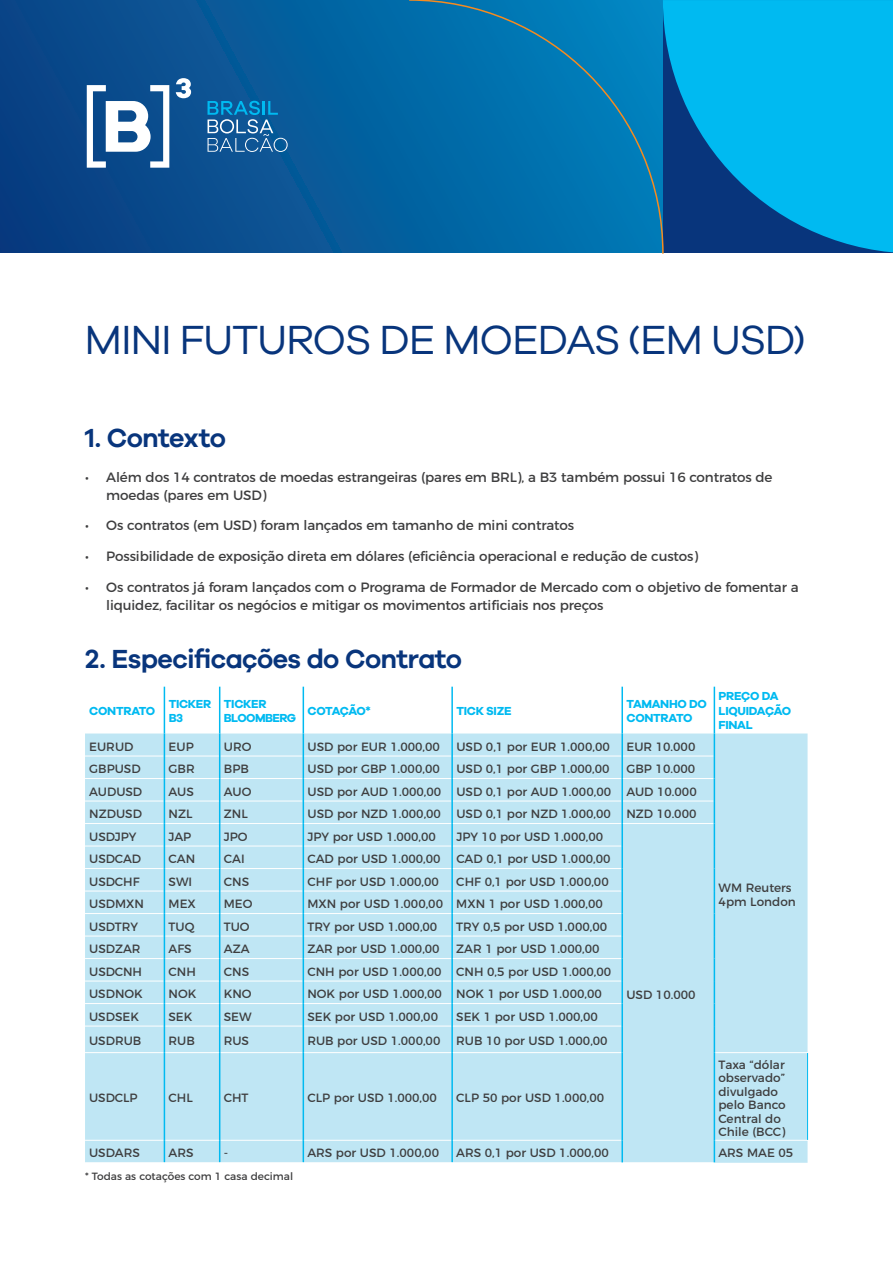
<style>
.page{position:relative;width:893px;height:1263px;background:#fff}
.page>*{position:absolute;margin:0;border:0;box-sizing:border-box;transform-origin:0 0}
.t1{font:42px "Galano Grotesque";letter-spacing:-.03em;color:#08357c}
.t2{font:600 27px "Galano Grotesque";letter-spacing:-.025em;color:#08357c}
.t3{font:13.5px/18px "Montserrat";letter-spacing:-.01em;color:#3e3e3f}
.t4{font:12px/13.5px "Montserrat";color:#3e3e3f}
.t5{font:700 12px/14.4px "Galano Grotesque";letter-spacing:-.025em;color:#00baf1}
.t6{font:700 12px/14.4px "Galano Grotesque";letter-spacing:-.05em;color:#00baf1}
.t7{font:10.5px "Montserrat";color:#3e3e3f}
</style>
<div class="page">
<div style="left:715px;top:1053px;width:92px;height:110px;background:#bfe6f4"></div>
<div style="left:85px;top:1053px;width:629px;height:109px;background:#bfe6f4"></div>
<hr style="left:85px;top:1140px;width:79px;height:1px;background:#fff">
<hr style="left:165px;top:1140px;width:54px;height:1px;background:#fff">
<hr style="left:220px;top:1140px;width:83px;height:1px;background:#fff">
<hr style="left:304px;top:1140px;width:147px;height:1px;background:#fff">
<hr style="left:453px;top:1140px;width:168px;height:1px;background:#fff">
<hr style="left:451px;top:1053px;width:2px;height:87px;background:#00baf1">
<hr style="left:451px;top:1140px;width:2px;height:22px;background:#00baf1">
<hr style="left:164px;top:1053px;width:1px;height:87px;background:#00baf1">
<hr style="left:219px;top:1053px;width:1px;height:87px;background:#00baf1">
<hr style="left:303px;top:1053px;width:1px;height:87px;background:#00baf1">
<svg style="left:164px;top:1140px;width:1px;height:22px"></svg>
<svg style="left:219px;top:1140px;width:1px;height:22px"></svg>
<svg style="left:303px;top:1140px;width:1px;height:22px"></svg>
<hr style="left:715px;top:1140px;width:93px;height:1px;background:#fff">
<hr style="left:807px;top:1053px;width:1px;height:87px;background:#00baf1">
<svg style="left:85px;top:687px;width:722px;height:366px;background:#c6e9f5"></svg>
<hr style="left:621px;top:1053px;width:2px;height:87px;background:#00baf1">
<hr style="left:714px;top:1053px;width:1px;height:87px;background:#00baf1">
<hr style="left:621px;top:1140px;width:2px;height:22px;background:#00baf1">
<svg style="left:714px;top:1140px;width:1px;height:22px"></svg>
<svg style="left:0;top:0;width:408px;height:252px;background:#075292"></svg>
<svg style="left:176px;top:78px;width:15px;height:20px"></svg>
<svg style="left:87px;top:85px;width:82px;height:83px"></svg>
<svg style="left:208px;top:101px;width:80px;height:51px;background:#2773ab"></svg>
<svg style="left:664px;top:0;width:229px;height:253px;background:#019bd5"></svg>
<svg style="left:408px;top:0;width:256px;height:254px;background:#0273af"></svg>
<h1 class="t1" style="left:85px;top:314px;width:654px">MINI FUTUROS DE MOEDAS (EM USD</h1>
<h1 class="t1" style="left:792px;top:314px;width:15px">)</h1>
<h2 class="t2" style="left:85px;top:421px;width:142px">1. Contexto</h2>
<p class="t3" style="left:106px;top:467px;width:668px;text-indent:-21px">• Além dos 14 contratos de moedas estrangeiras (pares em BRL), a B3 também possui 16 contratos de moedas (pares em USD)</p>
<p class="t3" style="left:85px;top:515px;width:490px">• Os contratos (em USD) foram lançados em tamanho de mini contratos</p>
<p class="t3" style="left:85px;top:546px;width:614px">• Possibilidade de exposição direta em dólares (eficiência operacional e redução de custos)</p>
<p class="t3" style="left:106px;top:577px;width:694px;text-indent:-21px">• Os contratos já foram lançados com o Programa de Formador de Mercado com o objetivo de fomentar a liquidez, facilitar os negócios e mitigar os movimentos artificiais nos preços</p>
<h2 class="t2" style="left:85px;top:642px;width:378px">2. Especificações do Contrato</h2>
<p class="t5" style="left:89px;top:703px;width:68px">CONTRATO</p>
<p class="t5" style="left:169px;top:696px;width:44px">TICKER<br>B3</p>
<p class="t6" style="left:224px;top:696px;width:74px">TICKER<br>BLOOMBERG</p>
<p class="t6" style="left:308px;top:703px;width:65px">COTAÇÃO*</p>
<p class="t5" style="left:456px;top:703px;width:57px">TICK SIZE</p>
<p class="t5" style="left:626px;top:696px;width:82px">TAMANHO DO<br>CONTRATO</p>
<p class="t5" style="left:719px;top:689px;width:74px">PREÇO DA<br>LIQUIDAÇÃO<br>FINAL</p>
<p class="t4" style="left:89px;top:739px;width:46px">EURUD</p>
<p class="t4" style="left:169px;top:739px;width:27px">EUP</p>
<p class="t4" style="left:224px;top:739px;width:29px">URO</p>
<p class="t4" style="left:308px;top:739px;width:134px">USD por EUR 1.000,00</p>
<p class="t4" style="left:456px;top:739px;width:155px">USD 0,1 por EUR 1.000,00</p>
<p class="t4" style="left:626px;top:739px;width:70px">EUR 10.000</p>
<p class="t4" style="left:89px;top:761px;width:53px">GBPUSD</p>
<p class="t4" style="left:169px;top:761px;width:28px">GBR</p>
<p class="t4" style="left:224px;top:761px;width:27px">BPB</p>
<p class="t4" style="left:308px;top:761px;width:134px">USD por GBP 1.000,00</p>
<p class="t4" style="left:456px;top:761px;width:155px">USD 0,1 por GBP 1.000,00</p>
<p class="t4" style="left:626px;top:761px;width:70px">GBP 10.000</p>
<p class="t4" style="left:89px;top:784px;width:55px">AUDUSD</p>
<p class="t4" style="left:169px;top:784px;width:27px">AUS</p>
<p class="t4" style="left:224px;top:784px;width:29px">AUO</p>
<p class="t4" style="left:308px;top:784px;width:135px">USD por AUD 1.000,00</p>
<p class="t4" style="left:456px;top:784px;width:156px">USD 0,1 por AUD 1.000,00</p>
<p class="t4" style="left:626px;top:784px;width:72px">AUD 10.000</p>
<p class="t4" style="left:89px;top:806px;width:54px">NZDUSD</p>
<p class="t4" style="left:169px;top:806px;width:25px">NZL</p>
<p class="t4" style="left:224px;top:806px;width:25px">ZNL</p>
<p class="t4" style="left:307px;top:806px;width:135px">USD por NZD 1.000,00</p>
<p class="t4" style="left:456px;top:806px;width:156px">USD 0,1 por NZD 1.000,00</p>
<p class="t4" style="left:626px;top:806px;width:72px">NZD 10.000</p>
<p class="t4" style="left:89px;top:829px;width:49px">USDJPY</p>
<p class="t4" style="left:169px;top:829px;width:24px">JAP</p>
<p class="t4" style="left:224px;top:829px;width:25px">JPO</p>
<p class="t4" style="left:307px;top:829px;width:130px">JPY por USD 1.000,00</p>
<p class="t4" style="left:456px;top:829px;width:148px">JPY 10 por USD 1.000,00</p>
<p class="t4" style="left:89px;top:851px;width:54px">USDCAD</p>
<p class="t4" style="left:169px;top:851px;width:28px">CAN</p>
<p class="t4" style="left:224px;top:851px;width:22px">CAI</p>
<p class="t4" style="left:307px;top:851px;width:135px">CAD por USD 1.000,00</p>
<p class="t4" style="left:456px;top:851px;width:156px">CAD 0,1 por USD 1.000,00</p>
<p class="t4" style="left:89px;top:874px;width:52px">USDCHF</p>
<p class="t4" style="left:169px;top:874px;width:25px">SWI</p>
<p class="t4" style="left:224px;top:874px;width:27px">CNS</p>
<p class="t4" style="left:307px;top:874px;width:133px">CHF por USD 1.000,00</p>
<p class="t4" style="left:456px;top:874px;width:154px">CHF 0,1 por USD 1.000,00</p>
<p class="t4" style="left:89px;top:896px;width:56px">USDMXN</p>
<p class="t4" style="left:169px;top:896px;width:29px">MEX</p>
<p class="t4" style="left:224px;top:896px;width:30px">MEO</p>
<p class="t4" style="left:307px;top:896px;width:297px">MXN por USD 1.000,00 MXN 1 por USD 1.000,00</p>
<p class="t4" style="left:89px;top:919px;width:50px">USDTRY</p>
<p class="t4" style="left:169px;top:919px;width:27px">TUQ</p>
<p class="t4" style="left:224px;top:919px;width:27px">TUO</p>
<p class="t4" style="left:307px;top:919px;width:131px">TRY por USD 1.000,00</p>
<p class="t4" style="left:456px;top:919px;width:152px">TRY 0,5 por USD 1.000,00</p>
<p class="t4" style="left:89px;top:941px;width:53px">USDZAR</p>
<p class="t4" style="left:169px;top:941px;width:25px">AFS</p>
<p class="t4" style="left:224px;top:941px;width:27px">AZA</p>
<p class="t4" style="left:307px;top:941px;width:134px">ZAR por USD 1.000,00</p>
<p class="t4" style="left:456px;top:941px;width:145px">ZAR 1 por USD 1.000,00</p>
<p class="t4" style="left:89px;top:964px;width:54px">USDCNH</p>
<p class="t4" style="left:169px;top:964px;width:29px">CNH</p>
<p class="t4" style="left:224px;top:964px;width:27px">CNS</p>
<p class="t4" style="left:307px;top:964px;width:305px">CNH por USD 1.000,00 CNH 0,5 por USD 1.000,00</p>
<p class="t4" style="left:89px;top:986px;width:55px">USDNOK</p>
<p class="t4" style="left:169px;top:986px;width:29px">NOK</p>
<p class="t4" style="left:224px;top:986px;width:29px">KNO</p>
<p class="t4" style="left:307px;top:986px;width:296px">NOK por USD 1.000,00 NOK 1 por USD 1.000,00</p>
<p class="t4" style="left:89px;top:1009px;width:51px">USDSEK</p>
<p class="t4" style="left:169px;top:1009px;width:25px">SEK</p>
<p class="t4" style="left:224px;top:1009px;width:29px">SEW</p>
<p class="t4" style="left:307px;top:1009px;width:132px">SEK por USD 1.000,00</p>
<p class="t4" style="left:456px;top:1009px;width:143px">SEK 1 por USD 1.000,00</p>
<p class="t4" style="left:89px;top:1033px;width:54px">USDRUB</p>
<p class="t4" style="left:168px;top:1033px;width:28px">RUB</p>
<p class="t4" style="left:224px;top:1033px;width:27px">RUS</p>
<p class="t4" style="left:307px;top:1033px;width:135px">RUB por USD 1.000,00</p>
<p class="t4" style="left:456px;top:1033px;width:153px">RUB 10 por USD 1.000,00</p>
<p class="t4" style="left:626px;top:987px;width:71px">USD 10.000</p>
<p class="t4" style="left:89px;top:1090px;width:50px">USDCLP</p>
<p class="t4" style="left:168px;top:1090px;width:26px">CHL</p>
<p class="t4" style="left:224px;top:1090px;width:26px">CHT</p>
<p class="t4" style="left:307px;top:1090px;width:131px">CLP por USD 1.000,00</p>
<p class="t4" style="left:456px;top:1090px;width:149px">CLP 50 por USD 1.000,00</p>
<p class="t4" style="left:719px;top:879px;width:79px;line-height:14.4px">WM Reuters<br>4pm London</p>
<p class="t4" style="left:718px;top:1056px;width:69px">Taxa “dólar observado” divulgado pelo Banco<br>Central do<br>Chile (BCC)</p>
<p class="t4" style="left:89px;top:1145px;width:52px">USDARS</p>
<p class="t4" style="left:168px;top:1145px;width:26px">ARS</p>
<p class="t4" style="left:224px;top:1145px;width:6px">-</p>
<p class="t4" style="left:307px;top:1145px;width:133px">ARS por USD 1.000,00</p>
<p class="t4" style="left:456px;top:1145px;width:154px">ARS 0,1 por USD 1.000,00</p>
<p class="t4" style="left:718px;top:1145px;width:76px">ARS MAE 05</p>
<p class="t7" style="left:85px;top:1167px;width:210px">* Todas as cotações com 1 casa decimal</p>
</div>
